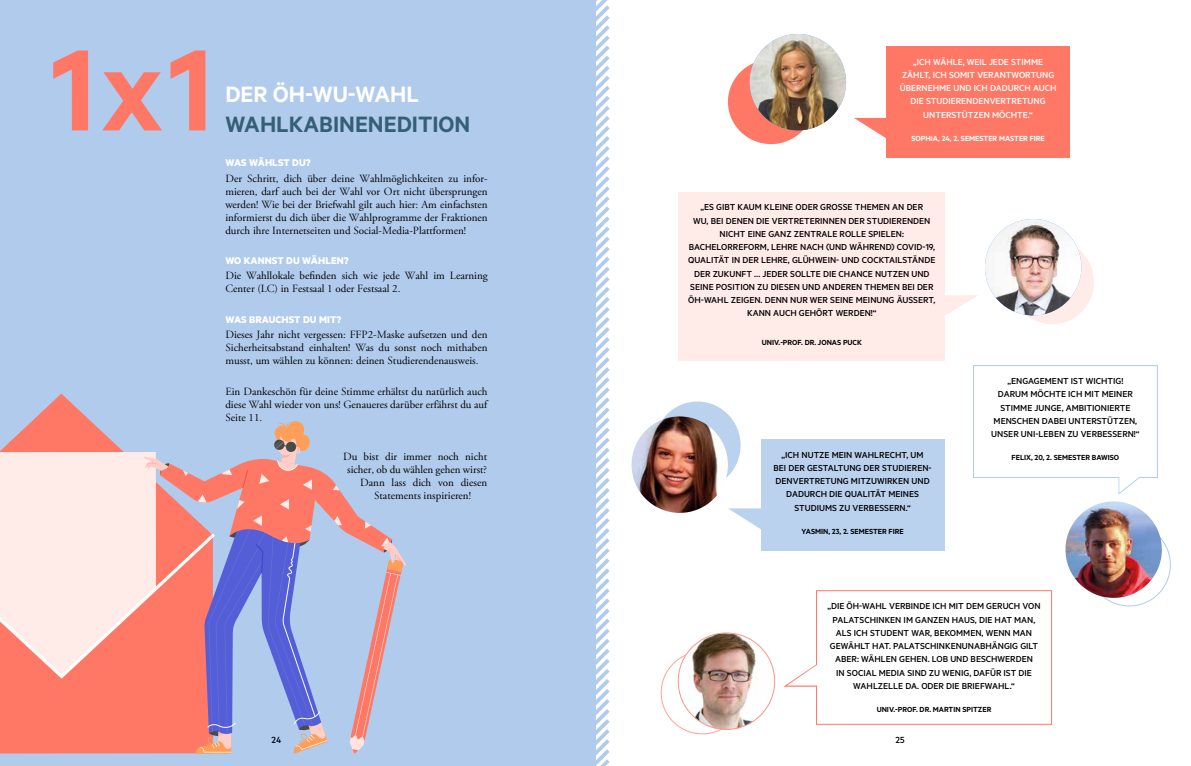
<style>
.page{position:relative;width:1191px;height:766px;background:#fff}
.page>*{position:absolute;margin:0;border:0;box-sizing:border-box;transform-origin:0 0}
.t1{font:600 130px "Metric";color:#ff7866}
.t2{font:600 25px "Metric";color:#355f77}
.t3{font:600 25px "Metric";color:#fff}
.t4{font:11px/13px "Adobe Garamond Pro";color:#000;text-align:justify}
.t5{font:700 11px "Metric";letter-spacing:.01em;color:#fff}
.t6{font:500 10px "Metric";color:#000}
.t7{font:500 9.8px/13.3px "Metric";color:#000;text-align:center}
.t8{font:500 9.8px/13.3px "Metric";color:#fff;text-align:center}
.t9{font:600 8.3px "Metric";color:#000}
.t10{font:600 8.3px "Metric";color:#fff}
</style>
<div class="page">
<div style="left:1010px;top:239px;width:84px;height:85px;background:#ffebe8;border-radius:50%"></div>
<svg style="left:595px;top:0;width:15px;height:765px"></svg>
<div style="left:0;top:0;width:595px;height:765px;background:#b0cbec"></div>
<svg style="left:1088px;top:523px;width:82px;height:82px"></svg>
<div style="left:728px;top:59px;width:86px;height:85px;background:#ff7866;border-radius:50%"></div>
<div style="left:654px;top:401px;width:86px;height:88px;background:#bbd2ef;border-radius:50%"></div>
<img style="left:1065px;top:501px;width:96px;height:96px;border-radius:48px">
<img style="left:631px;top:416px;width:97px;height:96px;border-radius:48px">
<img style="left:749px;top:34px;width:97px;height:96px;border-radius:48px">
<img style="left:678px;top:632px;width:96px;height:97px;border-radius:48px">
<img style="left:985px;top:219px;width:96px;height:96px;border-radius:48px">
<div style="left:886px;top:47px;width:184px;height:111px;background:#ff7866"></div>
<svg style="left:854px;top:118px;width:32px;height:20px"></svg>
<div style="left:679px;top:192px;width:266px;height:168px;background:#ffebe8"></div>
<svg style="left:945px;top:295px;width:32px;height:20px"></svg>
<div style="left:760px;top:439px;width:184px;height:112px;background:#bbd2ef"></div>
<svg style="left:728px;top:508px;width:33px;height:22px"></svg>
<svg style="left:32px;top:393px;width:59px;height:28px"></svg>
<svg style="left:0;top:421px;width:406px;height:332px"></svg>
<div style="left:816px;top:590px;width:236px;height:134px;border:1px solid #ff7866"></div>
<svg style="left:784px;top:663px;width:34px;height:23px"></svg>
<div style="left:973px;top:365px;width:184px;height:112px;border:1px solid #b0cbec"></div>
<svg style="left:1118px;top:475px;width:23px;height:19px"></svg>
<h1 class="t1" style="left:51px;top:13px;width:164px">1x1</h1>
<h2 class="t3" style="left:225px;top:79px;width:195px">DER ÖH-WU-WAHL</h2>
<h2 class="t2" style="left:225px;top:109px;width:246px">WAHLKABINENEDITION</h2>
<p class="t5" style="left:225px;top:156px;width:87px">WAS WÄHLST DU?</p>
<p class="t4" style="left:225px;top:172px;width:264px">Der Schritt, dich über deine Wahlmöglichkeiten zu infor&shy;mieren, darf auch bei der Wahl vor Ort nicht übersprungen werden! Wie bei der Briefwahl gilt auch hier: Am einfachsten informierst du dich über die Wahlprogramme der Fraktionen durch ihre Internetseiten und Social-Media-Plattformen!</p>
<p class="t5" style="left:225px;top:254px;width:125px">WO KANNST DU WÄHLEN?</p>
<p class="t4" style="left:225px;top:270px;width:264px">Die Wahllokale befinden sich wie jede Wahl im Learning<br>Center (LC) in Festsaal 1 oder Festsaal 2.</p>
<p class="t5" style="left:225px;top:313px;width:118px">WAS BRAUCHST DU MIT?</p>
<p class="t4" style="left:225px;top:328px;width:264px">Dieses Jahr nicht vergessen: FFP2-Maske aufsetzen und den Sicherheitsabstand einhalten! Was du sonst noch mithaben musst, um wählen zu können: deinen Studierendenausweis.</p>
<p class="t4" style="left:225px;top:385px;width:263px">Ein Dankeschön für deine Stimme erhältst du natürlich auch diese Wahl wieder von uns! Genaueres darüber erfährst du auf Seite 11.</p>
<p class="t4" style="left:343px;top:450px;width:145px">Du bist dir immer noch nicht</p>
<p class="t4" style="left:347px;top:463px;width:142px">sicher, ob du wählen gehen wirst?</p>
<p class="t4" style="left:360px;top:476px;width:129px">Dann lass dich von diesen</p>
<p class="t4" style="left:374px;top:489px;width:98px">Statements inspirieren!</p>
<p class="t8" style="left:899px;top:55px;width:158px">„ICH WÄHLE, WEIL JEDE STIMME<br>ZÄHLT, ICH SOMIT VERANTWORTUNG<br>ÜBERNEHME UND ICH DADURCH AUCH<br>DIE STUDIERENDENVERTRETUNG<br>UNTERSTÜTZEN MÖCHTE.“</p>
<p class="t10" style="left:911px;top:133px;width:135px">SOPHIA, 24, 2. SEMESTER MASTER FIRE</p>
<p class="t7" style="left:688px;top:200px;width:249px">„ES GIBT KAUM KLEINE ODER GROSSE THEMEN AN DER<br>WU, BEI DENEN DIE VERTRETERINNEN DER STUDIERENDEN NICHT EINE GANZ ZENTRALE ROLLE SPIELEN:<br>BACHELORREFORM, LEHRE NACH (UND WÄHREND) COVID-19, QUALITÄT IN DER LEHRE, GLÜHWEIN- UND COCKTAILSTÄNDE DER ZUKUNFT … JEDER SOLLTE DIE CHANCE NUTZEN UND SEINE POSITION ZU DIESEN UND ANDEREN THEMEN BEI DER ÖH-WAHL ZEIGEN. DENN NUR WER SEINE MEINUNG ÄUSSERT, KANN AUCH GEHÖRT WERDEN!“</p>
<p class="t9" style="left:762px;top:337px;width:102px">UNIV.-PROF. DR. JONAS PUCK</p>
<p class="t7" style="left:773px;top:447px;width:160px">„ICH NUTZE MEIN WAHLRECHT, UM<br>BEI DER GESTALTUNG DER STUDIEREN-<br>DENVERTRETUNG MITZUWIRKEN UND<br>DADURCH DIE QUALITÄT MEINES<br>STUDIUMS ZU VERBESSERN.“</p>
<p class="t9" style="left:801px;top:526px;width:104px">YASMIN, 23, 2. SEMESTER FIRE</p>
<p class="t7" style="left:991px;top:374px;width:150px">„ENGAGEMENT IST WICHTIG!<br>DARUM MÖCHTE ICH MIT MEINER<br>STIMME JUNGE, AMBITIONIERTE<br>MENSCHEN DABEI UNTERSTÜTZEN,<br>UNSER UNI-LEBEN ZU VERBESSERN!“</p>
<p class="t9" style="left:1011px;top:452px;width:109px">FELIX, 20, 2. SEMESTER BAWISO</p>
<p class="t7" style="left:827px;top:599px;width:215px">„DIE ÖH-WAHL VERBINDE ICH MIT DEM GERUCH VON PALATSCHINKEN IM GANZEN HAUS, DIE HAT MAN, ALS ICH STUDENT WAR, BEKOMMEN, WENN MAN GEWÄHLT HAT. PALATSCHINKENUNABHÄNGIG GILT ABER: WÄHLEN GEHEN. LOB UND BESCHWERDEN<br>IN SOCIAL MEDIA SIND ZU WENIG, DAFÜR IST DIE WAHLZELLE DA. ODER DIE BRIEFWAHL.“</p>
<p class="t9" style="left:876px;top:704px;width:116px">UNIV.-PROF. DR. MARTIN SPITZER</p>
<p class="t6" style="left:272px;top:733px;width:11px">24</p>
<p class="t6" style="left:895px;top:733px;width:11px">25</p>
</div>
